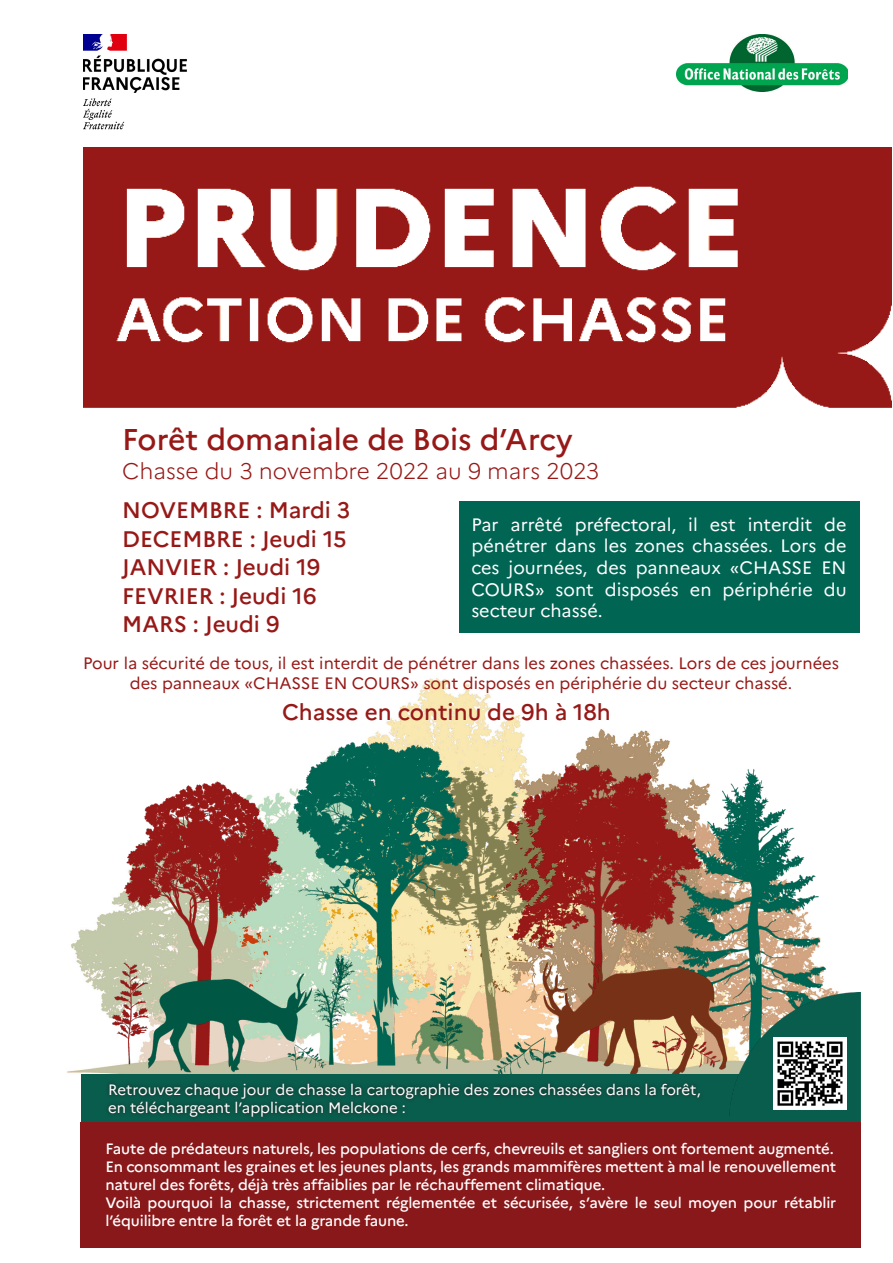
<style>
.page{position:relative;width:893px;height:1263px;background:#fff}
.page>*{position:absolute;margin:0;border:0;box-sizing:border-box;transform-origin:0 0}
.t1{font:500 30px "Marianne";color:#961917}
.t2{font:500 22.5px "Marianne";color:#961917}
.t3{font:300 22.5px "Marianne";color:#961917}
.t4{font:18px/21.6px "Marianne";color:#fff;text-align:justify}
.t5{font:16.5px/19.8px "Marianne";color:#961917;text-align:center}
.t6{font:500 15px/18px "Marianne";letter-spacing:-.01em;color:#fff}
.t7{font:15px "Marianne";color:#fff}
</style>
<div class="page">
<img style="left:676px;top:34px;width:171px;height:58px">
<img style="left:83px;top:34px;width:104px;height:96px">
<img style="left:83px;top:147px;width:809px;height:261px">
<img style="left:67px;top:678px;width:603px;height:396px">
<img style="left:116px;top:772px;width:171px;height:181px">
<img style="left:492px;top:749px;width:178px;height:204px">
<img style="left:158px;top:953px;width:178px;height:121px">
<img style="left:666px;top:762px;width:173px;height:230px">
<img style="left:378px;top:755px;width:190px;height:319px">
<img style="left:484px;top:1030px;width:26px;height:44px">
<img style="left:420px;top:1071px;width:52px;height:3px">
<img style="left:102px;top:948px;width:56px;height:126px">
<img style="left:510px;top:953px;width:235px;height:121px">
<img style="left:287px;top:736px;width:185px;height:335px">
<img style="left:285px;top:1040px;width:47px;height:34px">
<div style="left:459px;top:501px;width:400px;height:132px;background:#006553"></div>
<div style="left:81px;top:1074px;width:682px;height:57px;background:#095d4d"></div>
<img style="left:730px;top:992px;width:131px;height:131px">
<div style="left:81px;top:1123px;width:780px;height:125px;background:#89181a"></div>
<img style="left:774px;top:1037px;width:72px;height:73px">
<svg style="left:107px;top:1083px;width:593px;height:35px"></svg>
<p class="t1" style="left:122px;top:421px;width:452px">Forêt domaniale de Bois d’Arcy</p>
<p class="t3" style="left:122px;top:458px;width:479px">Chasse du 3 novembre 2022 au 9 mars 2023</p>
<p class="t2" style="left:122px;top:497px;width:230px">NOVEMBRE : Mardi 3</p>
<p class="t2" style="left:122px;top:525px;width:226px">DECEMBRE : Jeudi 15</p>
<p class="t2" style="left:122px;top:554px;width:199px">JANVIER : Jeudi 19</p>
<p class="t2" style="left:122px;top:582px;width:196px">FEVRIER : Jeudi 16</p>
<p class="t2" style="left:122px;top:611px;width:159px">MARS : Jeudi 9</p>
<p class="t5" style="left:83px;top:653px;width:757px">Pour la sécurité de tous, il est interdit de pénétrer dans les zones chassées. Lors de ces journées des panneaux «CHASSE EN COURS» sont disposés en périphérie du secteur chassé.</p>
<p class="t2" style="left:282px;top:698px;width:330px">Chasse en continu de 9h à 18h</p>
<p class="t4" style="left:471px;top:513px;width:377px">Par arrêté préfectoral, il est interdit de pénétrer dans les zones chassées. Lors de ces journées, des panneaux «CHASSE EN COURS» sont disposés en périphérie du secteur chassé.</p>
<p class="t7" style="left:108px;top:1080px;width:594px">Retrouvez chaque jour de chasse la cartographie des zones chassées dans la forêt,</p>
<p class="t7" style="left:108px;top:1098px;width:299px">en téléchargeant l’application Melckone :</p>
<p class="t6" style="left:106px;top:1139px;width:730px">Faute de prédateurs naturels, les populations de cerfs, chevreuils et sangliers ont fortement augmenté.</p>
<p class="t6" style="left:106px;top:1157px;width:732px">En consommant les graines et les jeunes plants, les grands mammifères mettent à mal le renouvellement naturel des forêts, déjà très affaiblies par le réchauffement climatique.</p>
<p class="t6" style="left:106px;top:1193px;width:732px">Voilà pourquoi la chasse, strictement réglementée et sécurisée, s’avère le seul moyen pour rétablir l’équilibre entre la forêt et la grande faune.</p>
</div>
